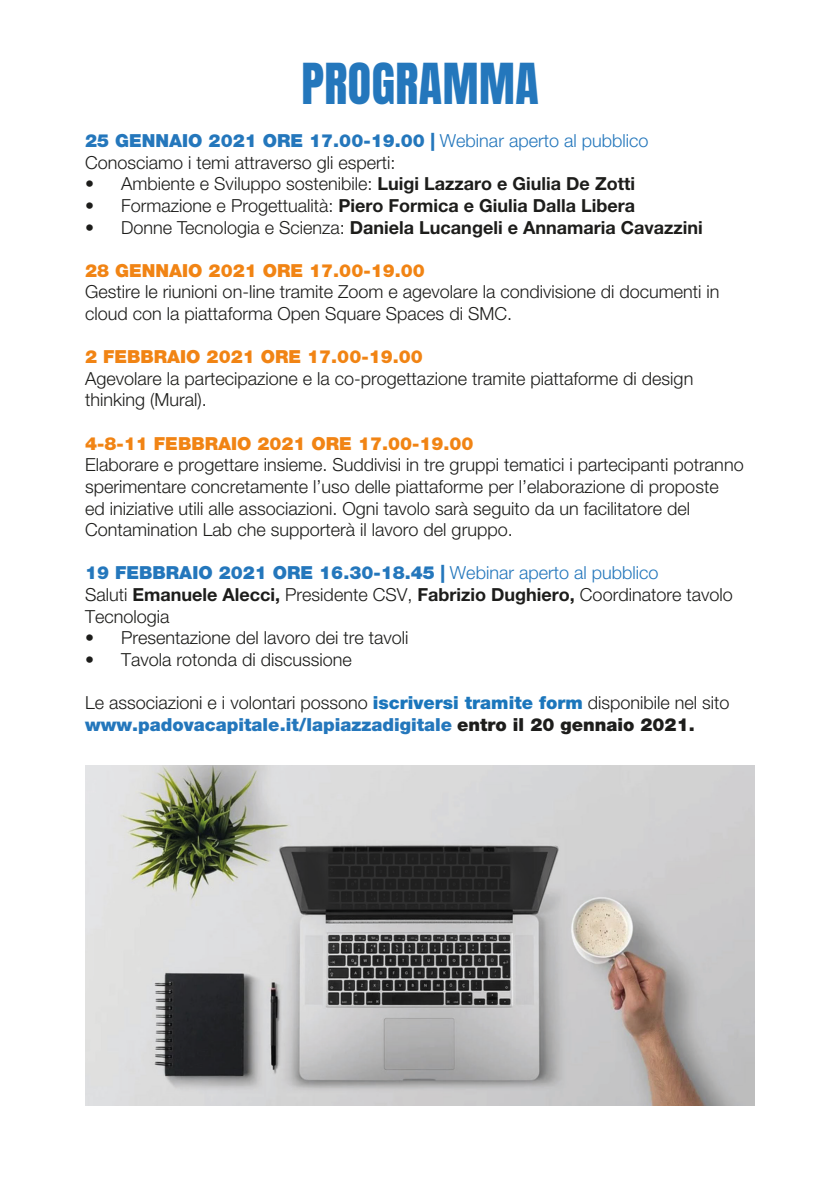
<style>
.page{position:relative;width:840px;height:1191px;background:#fff}
.page>*{position:absolute;margin:0;border:0;box-sizing:border-box;transform-origin:0 0}
.t1{font:48px "Anton";letter-spacing:.01em;color:#2477bc}
.t2{font:300 18px/21.6px "Helvetica Neue LT Std";color:#1d1d1b}
.t3{font:700 18px "Helvetica Neue LT Std";color:#1d1d1b}
.t4{font:900 18px "Helvetica Neue LT Std";color:#2477bc}
.t5{font:900 18px "Helvetica Neue LT Std";color:#f18414}
.s1{font-weight:300}
.s2{font-weight:700}
.s3{font-weight:900;color:#1b76bc}
.s4{font-weight:900;color:#2477bc}
.s5{font-weight:900}
</style>
<div class="page">
<img style="left:85px;top:765px;width:669px;height:341px">
<p class="t1" style="left:301px;top:59px;width:239px">PROGRAMMA</p>
<p class="t4" style="left:85px;top:130px;width:564px">25 GENNAIO 2021 ORE 17.00-19.00 | <span class="s1">Webinar aperto al pubblico</span></p>
<p class="t2" style="left:85px;top:151px;width:312px">Conosciamo i temi attraverso gli esperti:</p>
<p class="t2" style="left:85px;top:173px;width:551px">• Ambiente e Sviluppo sostenibile: <span class="s2">Luigi Lazzaro e Giulia De Zotti</span></p>
<p class="t3" style="left:85px;top:194px;width:551px"><span class="s1">• Formazione e Progettualità:</span> Piero Formica e Giulia Dalla Libera</p>
<p class="t3" style="left:85px;top:216px;width:619px"><span class="s1">• Donne Tecnologia e Scienza:</span> Daniela Lucangeli e Annamaria Cavazzini</p>
<p class="t5" style="left:85px;top:260px;width:341px">28 GENNAIO 2021 ORE 17.00-19.00</p>
<p class="t2" style="left:85px;top:281px;width:635px">Gestire le riunioni on-line tramite Zoom e agevolare la condivisione di documenti in cloud con la piattaforma Open Square Spaces di SMC.</p>
<p class="t5" style="left:85px;top:346px;width:339px">2 FEBBRAIO 2021 ORE 17.00-19.00</p>
<p class="t2" style="left:85px;top:367px;width:609px">Agevolare la partecipazione e la co-progettazione tramite piattaforme di design thinking (Mural).</p>
<p class="t5" style="left:85px;top:432px;width:390px">4-8-11 FEBBRAIO 2021 ORE 17.00-19.00</p>
<p class="t2" style="left:85px;top:454px;width:659px">Elaborare e progettare insieme. Suddivisi in tre gruppi tematici i partecipanti potranno sperimentare concretamente l’uso delle piattaforme per l’elaborazione di proposte<br>ed iniziative utili alle associazioni. Ogni tavolo sarà seguito da un facilitatore del Contamination Lab che supporterà il lavoro del gruppo.</p>
<p class="t4" style="left:85px;top:562px;width:574px">19 FEBBRAIO 2021 ORE 16.30-18.45 | <span class="s1">Webinar aperto al pubblico</span></p>
<p class="t2" style="left:85px;top:583px;width:649px">Saluti <span class="s2">Emanuele Alecci,</span> Presidente CSV, <span class="s2">Fabrizio Dughiero,</span> Coordinatore tavolo<br>Tecnologia</p>
<p class="t2" style="left:85px;top:626px;width:325px">• Presentazione del lavoro dei tre tavoli</p>
<p class="t2" style="left:85px;top:648px;width:268px">• Tavola rotonda di discussione</p>
<p class="t2" style="left:85px;top:691px;width:645px">Le associazioni e i volontari possono <span class="s3">iscriversi tramite form</span> disponibile nel sito <span class="s4">www.padovacapitale.it/lapiazzadigitale</span> <span class="s5">entro il 20 gennaio 2021.</span></p>
</div>
